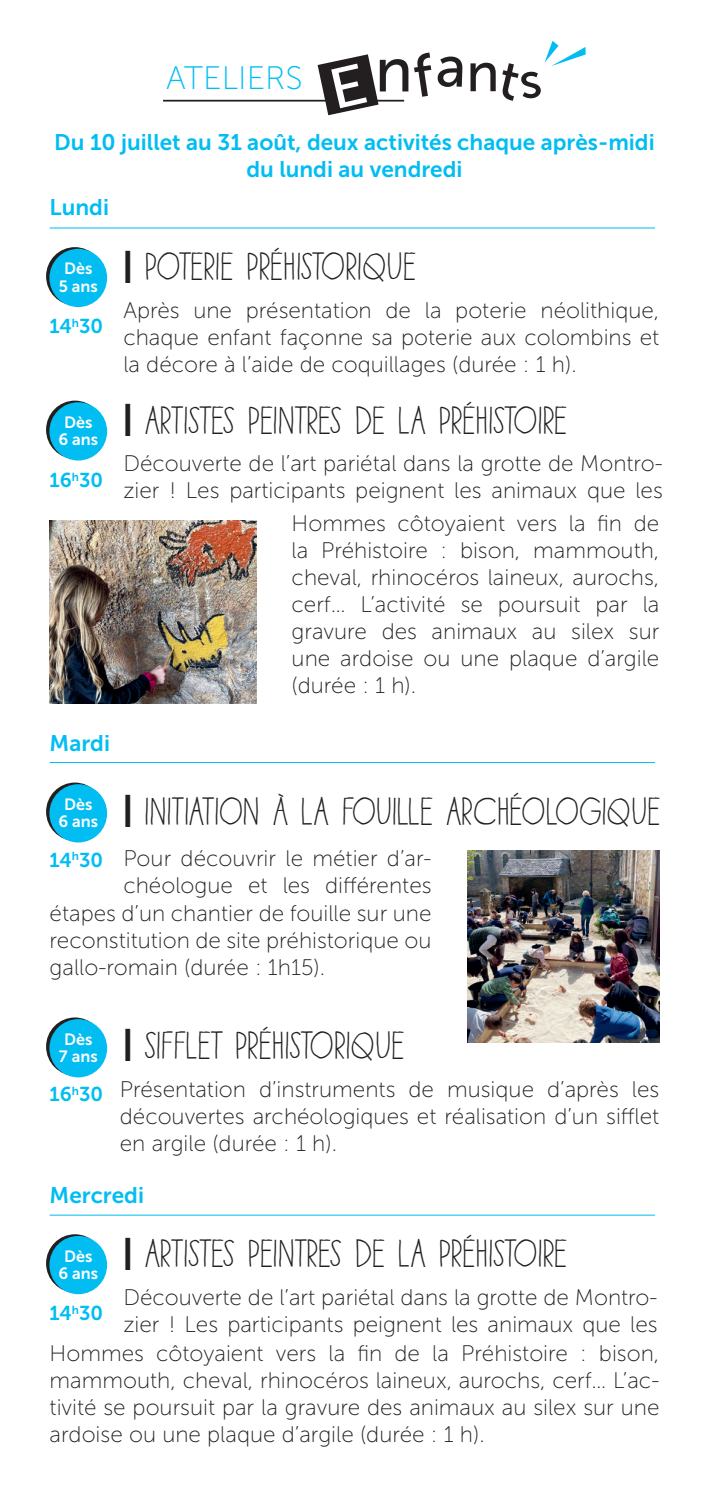
<style>
.page{position:relative;width:709px;height:1489px;background:#fff}
.page>*{position:absolute;margin:0;border:0;box-sizing:border-box;transform-origin:0 0}
.t1{font:62.5px "Museo Sans 500";color:#231f20}
.t2{font:55px "Museo Sans 500";color:#231f20}
.t3{font:32.5px "Museo Sans 100";color:#01bdf2}
.t4{font:900 30px "Paris";letter-spacing:.01em;color:#231f20}
.t5{font:22.5px/27px "Museo Sans 100";color:#231f20;text-align:justify}
.t6{font:22.5px/27px "Museo Sans 700";color:#01bdf2;text-align:center}
.t7{font:20px "Museo Sans 700";color:#01bdf2}
.t8{font:16.25px/17.5px "Museo Sans 700";color:#fff;text-align:center}
.s1{font-family:"Helvetica Neue LT Std";font-weight:700;font-size:45px}
</style>
<div class="page">
<svg style="left:46px;top:782px;width:58px;height:58px"></svg>
<div style="left:49px;top:784px;width:58px;height:58px;background:#01bdf2;border-radius:50%"></div>
<svg style="left:46px;top:1017px;width:58px;height:58px"></svg>
<div style="left:49px;top:1019px;width:58px;height:58px;background:#01bdf2;border-radius:50%"></div>
<svg style="left:46px;top:1234px;width:58px;height:58px"></svg>
<div style="left:49px;top:1235px;width:58px;height:58px;background:#01bdf2;border-radius:50%"></div>
<svg style="left:46px;top:247px;width:58px;height:58px"></svg>
<div style="left:49px;top:249px;width:58px;height:58px;background:#01bdf2;border-radius:50%"></div>
<svg style="left:46px;top:400px;width:58px;height:59px"></svg>
<div style="left:49px;top:402px;width:58px;height:58px;background:#01bdf2;border-radius:50%"></div>
<hr style="left:50px;top:1214px;width:605px;height:1px;background:#01bdf2">
<hr style="left:50px;top:227px;width:605px;height:1px;background:#01bdf2">
<hr style="left:50px;top:762px;width:605px;height:1px;background:#01bdf2">
<img style="left:467px;top:850px;width:192px;height:192px">
<img style="left:50px;top:520px;width:206px;height:183px">
<hr style="left:163px;top:100px;width:168px;height:2px;background:#231f20">
<hr style="left:371px;top:100px;width:33px;height:2px;background:#231f20">
<svg style="left:317px;top:54px;width:61px;height:61px"></svg>
<svg style="left:544px;top:41px;width:41px;height:25px"></svg>
<h3 class="t3" style="left:166px;top:61px;width:138px">ATELIERS</h3>
<h1 class="t1" style="left:375px;top:36px;width:39px">n</h1>
<h2 class="t2" style="left:466px;top:42px;width:35px">n</h2>
<p class="t6" style="left:54px;top:128px;width:602px">Du 10 juillet au 31 août, deux activités chaque après-midi du lundi au vendredi</p>
<p class="t6" style="left:50px;top:193px;width:61px">Lundi</p>
<p class="t8" style="left:59px;top:260px;width:41px">Dès<br>5 ans</p>
<p class="t7" style="left:50px;top:315px;width:55px">14<sup>h</sup>30</p>
<p class="t8" style="left:58px;top:413px;width:41px">Dès<br>6 ans</p>
<p class="t7" style="left:50px;top:469px;width:55px">16<sup>h</sup>30</p>
<h3 class="t4" style="left:123px;top:248px;width:294px"><span class="s1">I</span> POTERIE PRÉHISTORIQUE</h3>
<p class="t5" style="left:123px;top:297px;width:537px">Après une présentation de la poterie néolithique, chaque enfant façonne sa poterie aux colombins et la décore à l’aide de coquillages (durée : 1 h).</p>
<h3 class="t4" style="left:123px;top:401px;width:445px"><span class="s1">I</span> ARTISTES PEINTRES DE LA PRÉHISTOIRE</h3>
<p class="t5" style="left:123px;top:450px;width:541px">Découverte de l’art pariétal dans la grotte de Montro&shy;zier ! Les participants peignent les animaux que les</p>
<p class="t5" style="left:291px;top:510px;width:369px">Hommes côtoyaient vers la fin de la Préhistoire : bison, mammouth, cheval, rhinocéros laineux, aurochs, cerf… L’activité se poursuit par la gravure des animaux au silex sur une ardoise ou une plaque d’argile (durée : 1 h).</p>
<p class="t6" style="left:50px;top:729px;width:62px">Mardi</p>
<p class="t8" style="left:58px;top:795px;width:41px">Dès<br>6 ans</p>
<p class="t7" style="left:50px;top:848px;width:55px">14<sup>h</sup>30</p>
<h3 class="t4" style="left:123px;top:792px;width:538px"><span class="s1">I</span> INITIATION À LA FOUILLE ARCHÉOLOGIQUE</h3>
<p class="t5" style="left:123px;top:844px;width:310px">Pour découvrir le métier d’ar&shy;chéologue et les différentes</p>
<p class="t5" style="left:50px;top:899px;width:383px">étapes d’un chantier de fouille sur une reconstitution de site préhistorique ou gallo-romain (durée : 1h15).</p>
<p class="t8" style="left:59px;top:1030px;width:40px">Dès<br>7 ans</p>
<p class="t7" style="left:50px;top:1083px;width:55px">16<sup>h</sup>30</p>
<h3 class="t4" style="left:123px;top:1026px;width:283px"><span class="s1">I</span> SIFFLET PRÉHISTORIQUE</h3>
<p class="t5" style="left:120px;top:1076px;width:541px">Présentation d’instruments de musique d’après les découvertes archéologiques et réalisation d’un sifflet en argile (durée : 1 h).</p>
<p class="t6" style="left:50px;top:1181px;width:96px">Mercredi</p>
<p class="t8" style="left:58px;top:1246px;width:41px">Dès<br>6 ans</p>
<p class="t7" style="left:50px;top:1302px;width:55px">14<sup>h</sup>30</p>
<h3 class="t4" style="left:123px;top:1234px;width:445px"><span class="s1">I</span> ARTISTES PEINTRES DE LA PRÉHISTOIRE</h3>
<p class="t5" style="left:123px;top:1283px;width:536px">Découverte de l’art pariétal dans la grotte de Montro&shy;zier ! Les participants peignent les animaux que les</p>
<p class="t5" style="left:50px;top:1339px;width:611px">Hommes côtoyaient vers la fin de la Préhistoire : bison, mammouth, cheval, rhinocéros laineux, aurochs, cerf… L’ac&shy;tivité se poursuit par la gravure des animaux au silex sur une ardoise ou une plaque d’argile (durée : 1 h).</p>
</div>
